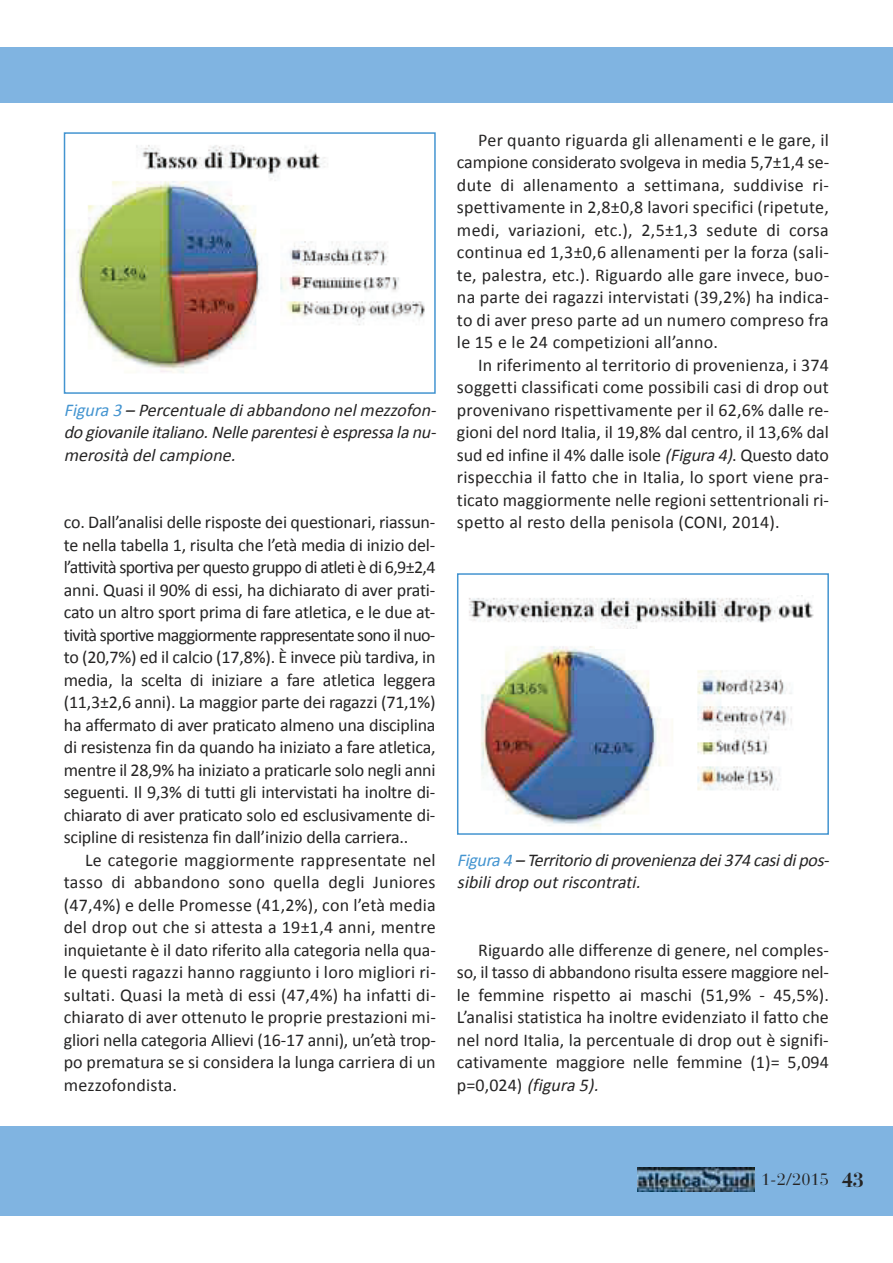
<style>
.page{position:relative;width:893px;height:1263px;background:#fff}
.page>*{position:absolute;margin:0;border:0;box-sizing:border-box;transform-origin:0 0}
.t1{font:18px/22.5px "Calibri";letter-spacing:.005em;color:#252424;text-align:justify}
.t2{font:italic 18px/22.5px "Calibri";color:#252424;text-align:justify}
.t3{font:16.5px "Bauer Bodoni";color:#252424}
.s1{color:#4394d0}
.s2{font-style:italic}
.s3{font-weight:700;font-size:20.25px}
</style>
<div class="page">
<div style="left:0;top:1127px;width:893px;height:89px;background:#80b4e1"></div>
<img style="left:638px;top:1167px;width:117px;height:24px">
<div style="left:0;top:47px;width:893px;height:55px;background:#80b4e1"></div>
<img style="left:67px;top:145px;width:358px;height:228px">
<div style="left:64px;top:132px;width:372px;height:262px;border:2px solid #4394d0"></div>
<img style="left:469px;top:595px;width:334px;height:234px">
<div style="left:457px;top:573px;width:372px;height:262px;border:2px solid #4394d0"></div>
<img style="left:777px;top:596px;width:37px;height:34px">
<div style="left:595px;top:629px;width:62px;height:20px;background:#fff"></div>
<p class="t2" style="left:64px;top:400px;width:377px"><span class="s1">Figura 3</span> – Percentuale diabbandono nelmezzofon&shy;do giovanile italiano.Nelle parentesiè espressa la nu&shy;merosità delcampione.</p>
<p class="t1" style="left:64px;top:513px;width:373px">co. Dall’analisi delle risposte dei questionari, riassun&shy;te nella tabella 1, risulta che l’età media di inizio del&shy;l’attività sportiva per questo gruppo di atleti è di 6,9±2,4 anni. Quasi il 90% di essi, ha dichiarato di aver prati&shy;cato un altro sport prima di fare atletica, e le due at&shy;tività sportive maggiormente rappresentate sono il nuo&shy;to (20,7%) ed il calcio (17,8%). È invece più tardiva, in media, la scelta di iniziare a fare atletica leggera (11,3±2,6 anni). La maggior parte dei ragazzi (71,1%) ha affermato di aver praticato almeno una disciplina di resistenza fin da quando ha iniziato a fare atletica, mentre il 28,9% ha iniziato a praticarle solo negli anni seguenti. Il 9,3% di tutti gli intervistati ha inoltre di&shy;chiarato di aver praticato solo ed esclusivamente di&shy;scipline di resistenza fin dall’inizio della carriera..</p>
<p class="t1" style="left:64px;top:850px;width:374px;text-indent:21px">Le categorie maggiormente rappresentate nel tasso di abbandono sono quella degli Juniores (47,4%) e delle Promesse (41,2%), con l’età media del drop out che si attesta a 19±1,4 anni, mentre inquietante è il dato riferito alla categoria nella qua&shy;le questi ragazzi hanno raggiunto i loro migliori ri&shy;sultati. Quasi la metà di essi (47,4%) ha infatti di&shy;chiarato di aver ottenuto le proprie prestazioni mi&shy;gliori nella categoria Allievi (16-17 anni), un’età trop&shy;po prematura se si considera la lunga carriera di un mezzofondista.</p>
<p class="t1" style="left:457px;top:130px;width:374px;text-indent:21px">Per quanto riguarda gli allenamenti e le gare, il campione considerato svolgeva in media 5,7±1,4 se&shy;dute di allenamento a settimana, suddivise ri&shy;spettivamente in 2,8±0,8 lavori specifici (ripetute, medi, variazioni, etc.), 2,5±1,3 sedute di corsa continua ed 1,3±0,6 allenamenti per la forza (sali&shy;te, palestra, etc.). Riguardo alle gare invece, buo&shy;na parte dei ragazzi intervistati (39,2%) ha indica&shy;to di aver preso parte ad un numero compreso fra le 15 e le 24 competizioni all’anno.</p>
<p class="t1" style="left:457px;top:355px;width:374px;text-indent:21px">In riferimento al territorio di provenienza, i 374 soggetti classificati come possibili casi di drop out provenivano rispettivamente per il 62,6% dalle re&shy;gioni del nord Italia, il 19,8% dal centro, il 13,6% dal sud ed infine il 4% dalle isole <span class="s2">(Figura 4)</span>. Questo dato rispecchia il fatto che in Italia, lo sport viene pra&shy;ticato maggiormente nelle regioni settentrionali ri&shy;spetto al resto della penisola (CONI, 2014).</p>
<p class="t2" style="left:457px;top:850px;width:377px"><span class="s1">Figura 4</span> – Territorio diprovenienza dei374 casidipos&shy;sibilidrop outriscontrati.</p>
<p class="t1" style="left:457px;top:940px;width:373px;text-indent:21px">Riguardo alle differenze di genere, nel comples&shy;so, il tasso di abbandono risulta essere maggiore nel&shy;le femmine rispetto ai maschi (51,9% - 45,5%).<br>L’analisi statistica ha inoltre evidenziato il fatto che nel nord Italia, la percentuale di drop out è signifi&shy;cativamente maggiore nelle femmine (1)= 5,094 p=0,024) <span class="s2">(figura 5).</span></p>
<p class="t3" style="left:761px;top:1173px;width:104px">1-2/2015 <span class="s3">43</span></p>
</div>
